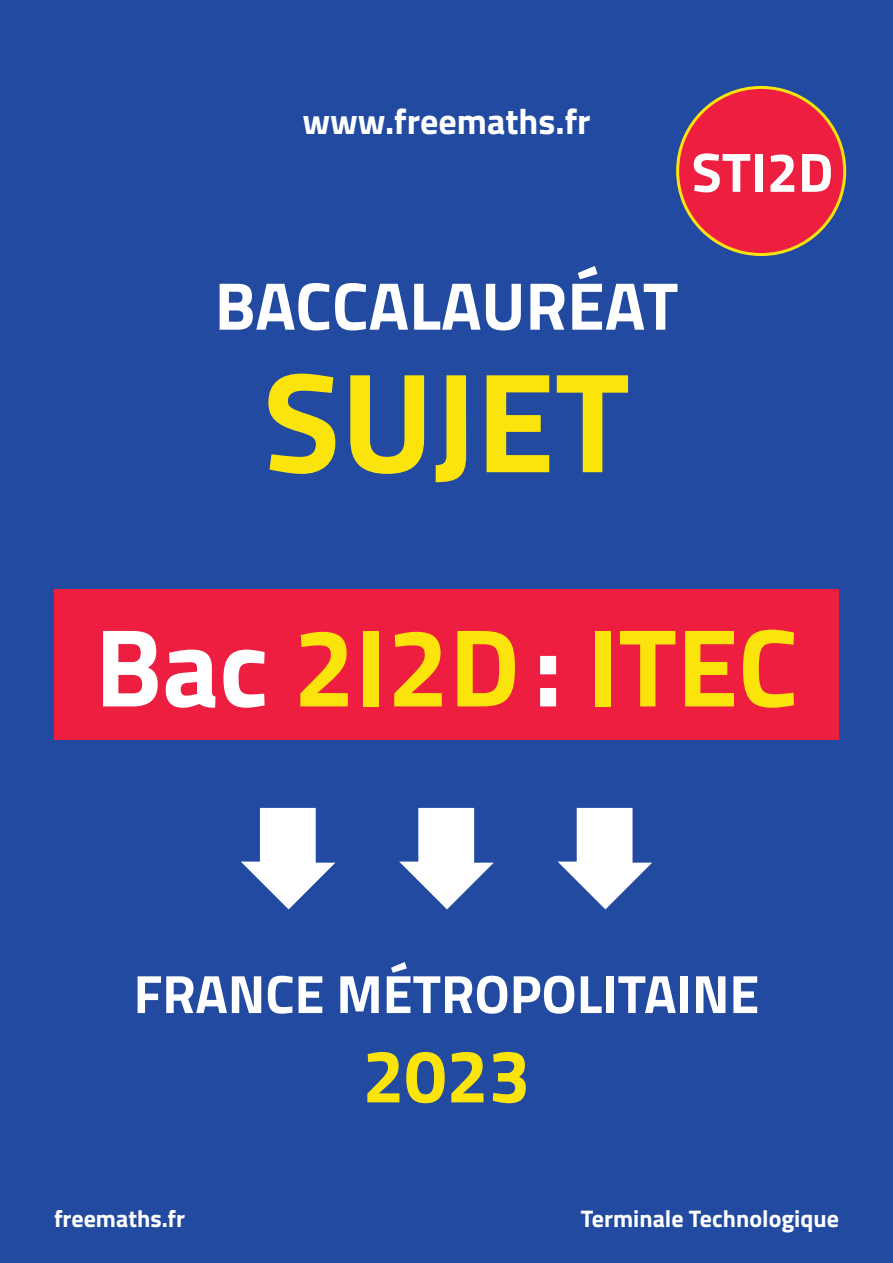
<style>
.page{position:relative;width:893px;height:1263px;background:#214aa0}
.page>*{position:absolute;margin:0;border:0;box-sizing:border-box;transform-origin:0 0}
.t1{font:700 142.5px "Titillium";color:#fbe30c}
.t2{font:700 111px "Titillium";color:#fbe30c}
.t3{font:700 75px "Titillium";color:#fbe30c}
.t4{font:700 67.5px "Titillium";color:#fff}
.t5{font:700 55.5px "Titillium";color:#fff}
.t6{font:700 54px "Titillium";color:#fff}
.t7{font:700 36px "Titillium";color:#fff}
.t8{font:700 24px "Titillium";color:#fff}
.s1{color:#fff}
</style>
<div class="page">
<svg style="left:241px;top:808px;width:94px;height:101px"></svg>
<svg style="left:399px;top:808px;width:95px;height:101px"></svg>
<svg style="left:558px;top:808px;width:94px;height:101px"></svg>
<div style="left:54px;top:589px;width:785px;height:151px;background:#ed1e40"></div>
<div style="left:678px;top:87px;width:167px;height:168px;background:#ed1e40;border-radius:50%"></div>
<h3 class="t7" style="left:302px;top:94px;width:290px">www.freemaths.fr</h3>
<h3 class="t5" style="left:692px;top:130px;width:143px">STI2D</h3>
<h3 class="t4" style="left:215px;top:254px;width:465px">BACCALAURÉAT</h3>
<h1 class="t1" style="left:263px;top:313px;width:368px">SUJET</h1>
<h2 class="t2" style="left:95px;top:583px;width:705px"><span class="s1">Bac</span> 2I2D<span class="s1">:</span> ITEC</h2>
<p class="t6" style="left:134px;top:953px;width:627px">FRANCE MÉTROPOLITAINE</p>
<h3 class="t3" style="left:362px;top:1019px;width:169px">2023</h3>
<p class="t8" style="left:54px;top:1200px;width:133px">freemaths.fr</p>
<p class="t8" style="left:581px;top:1200px;width:260px">Terminale Technologique</p>
</div>
